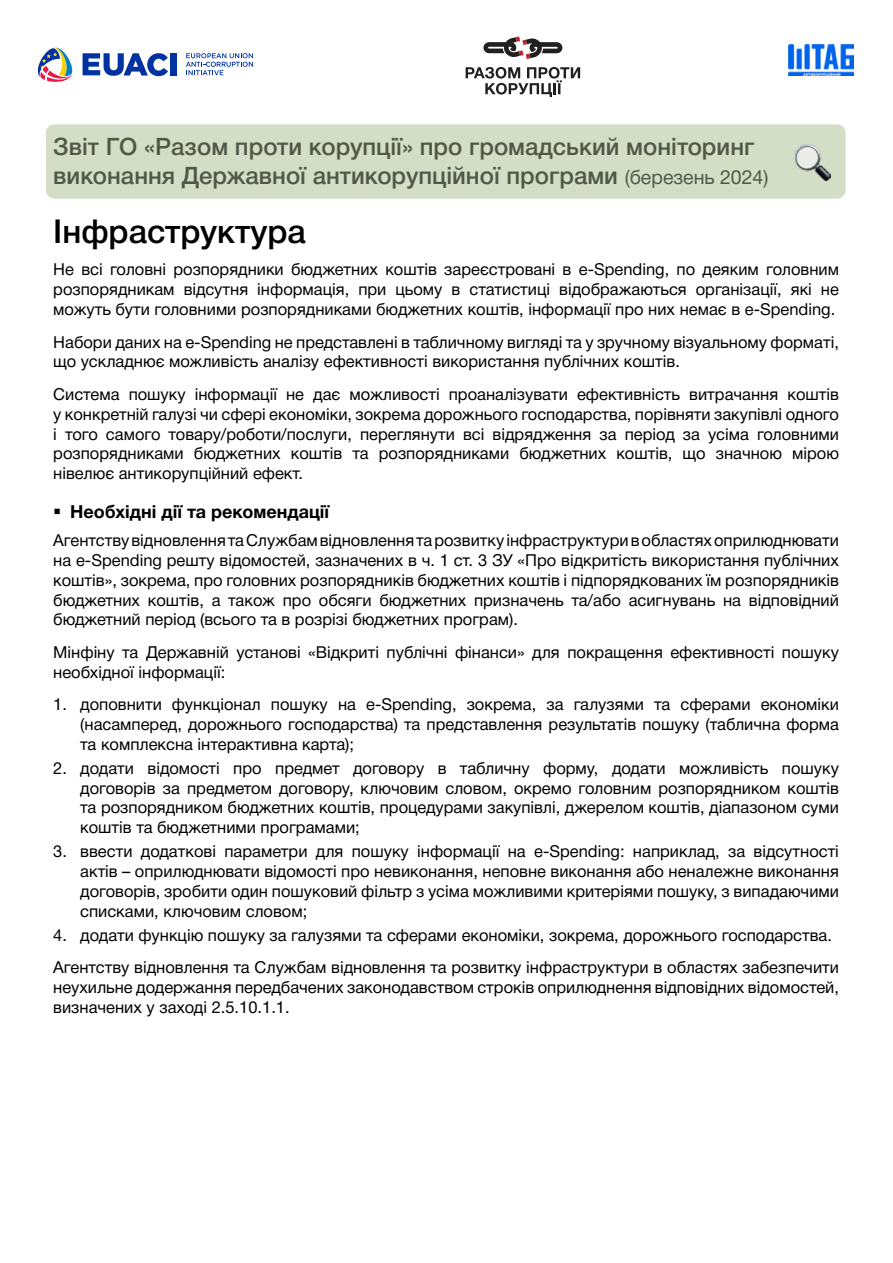
<style>
.page{position:relative;width:893px;height:1263px;background:#fff}
.page>*{position:absolute;margin:0;border:0;box-sizing:border-box;transform-origin:0 0}
.t1{font:500 33px "Helvetica Neue Cyr";color:#000}
.t2{font:500 24px/28.8px "Helvetica Neue Cyr";color:#525747}
.t3{font:700 18px "Helvetica Neue Cyr";color:#000}
.t4{font:16.5px/19.8px "Helvetica Neue Cyr";color:#000;text-align:justify}
.s1{font-weight:400;font-size:19.5px;color:#525748}
</style>
<div class="page">
<div style="left:46px;top:124px;width:799px;height:75px;background:#d4dec7;border-radius:9px"></div>
<svg style="left:483px;top:36px;width:79px;height:23px"></svg>
<svg style="left:466px;top:67px;width:114px;height:30px"></svg>
<svg style="left:186px;top:53px;width:67px;height:22px"></svg>
<svg style="left:37px;top:47px;width:36px;height:35px"></svg>
<svg style="left:83px;top:53px;width:85px;height:23px"></svg>
<div style="left:170px;top:53px;width:6px;height:22px;background:#0033a1"></div>
<img style="left:789px;top:45px;width:65px;height:31px">
<img style="left:794px;top:144px;width:36px;height:36px">
<h2 class="t2" style="left:53px;top:133px;width:717px">Звіт ГО «Разом проти корупції» про громадський моніторинг виконання Державної антикорупційної програми <span class="s1">(березень 2024)</span></h2>
<h1 class="t1" style="left:53px;top:213px;width:254px">Інфраструктура</h1>
<p class="t4" style="left:53px;top:260px;width:787px">Не всі головні розпорядники бюджетних коштів зареєстровані в e-Spending, по деяким головним розпорядникам відсутня інформація, при цьому в статистиці відображаються організації, які не можуть бути головними розпорядниками бюджетних коштів, інформації про них немає в e-Spending.</p>
<p class="t4" style="left:53px;top:332px;width:787px">Набори даних на e-Spending не представлені в табличному вигляді та у зручному візуальному форматі, що ускладнює можливість аналізу ефективності використання публічних коштів.</p>
<p class="t4" style="left:53px;top:384px;width:787px">Система пошуку інформації не дає можливості проаналізувати ефективність витрачання коштів у конкретній галузі чи сфері економіки, зокрема дорожнього господарства, порівняти закупівлі одного і того самого товару/роботи/послуги, переглянути всі відрядження за період за усіма головними розпорядниками бюджетних коштів та розпорядниками бюджетних коштів, що значною мірою нівелює антикорупційний ефект.</p>
<p class="t3" style="left:70px;top:501px;width:261px">Необхідні дії та рекомендації</p>
<p class="t4" style="left:53px;top:530px;width:787px">Агентству відновлення та Службам відновлення та розвитку інфраструктури в областях оприлюднювати на e-Spending решту відомостей, зазначених в ч. 1 ст. 3 ЗУ «Про відкритість використання публічних коштів», зокрема, про головних розпорядників бюджетних коштів і підпорядкованих їм розпорядників бюджетних коштів, а також про обсяги бюджетних призначень та/або асигнувань на відповідний бюджетний період (всього та в розрізі бюджетних програм).</p>
<p class="t4" style="left:53px;top:642px;width:787px">Мінфіну та Державній установі «Відкриті публічні фінанси» для покращення ефективності пошуку необхідної інформації:</p>
<p class="t4" style="left:80px;top:695px;width:760px;text-indent:-27px">1. доповнити функціонал пошуку на e-Spending, зокрема, за галузями та сферами економіки (насамперед, дорожнього господарства) та представлення результатів пошуку (таблична форма та комплексна інтерактивна карта);</p>
<p class="t4" style="left:80px;top:758px;width:760px;text-indent:-27px">2. додати відомості про предмет договору в табличну форму, додати можливість пошуку договорів за предметом договору, ключовим словом, окремо головним розпорядником коштів та розпорядником бюджетних коштів, процедурами закупівлі, джерелом коштів, діапазоном суми коштів та бюджетними програмами;</p>
<p class="t4" style="left:80px;top:842px;width:760px;text-indent:-27px">3. ввести додаткові параметри для пошуку інформації на e-Spending: наприклад, за відсутності актів – оприлюднювати відомості про невиконання, неповне виконання або неналежне виконання договорів, зробити один пошуковий фільтр з усіма можливими критеріями пошуку, з випадаючими списками, ключовим словом;</p>
<p class="t4" style="left:53px;top:919px;width:787px;line-height:32.5px">4. додати функцію пошуку за галузями та сферами економіки, зокрема, дорожнього господарства.<br>Агентству відновлення та Службам відновлення та розвитку інфраструктури в областях забезпечити</p>
<p class="t4" style="left:53px;top:978px;width:787px">неухильне додержання передбачених законодавством строків оприлюднення відповідних відомостей, визначених у заході 2.5.10.1.1.</p>
</div>
